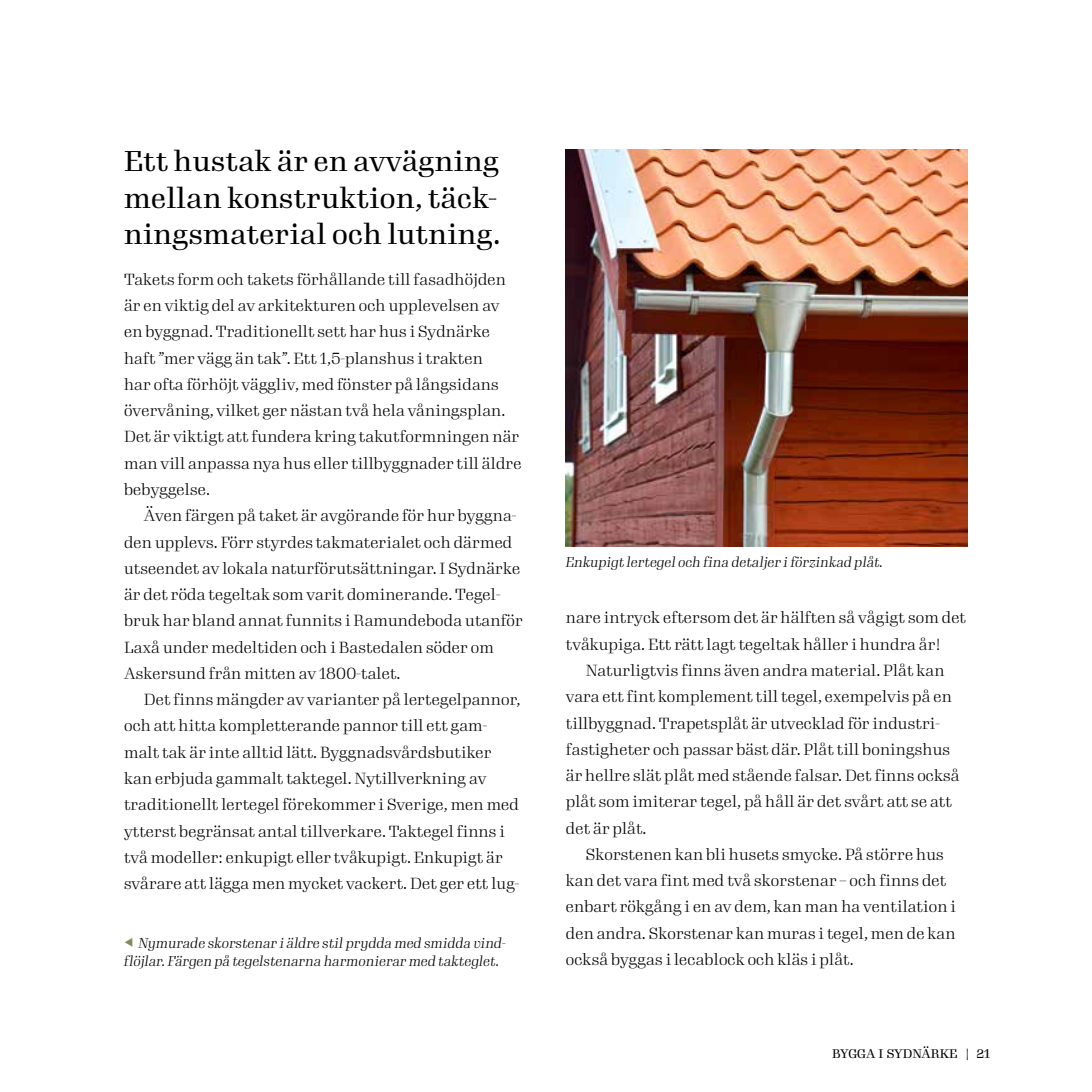
<style>
.page{position:relative;width:1092px;height:1092px;background:#fff}
.page>*{position:absolute;margin:0;border:0;box-sizing:border-box;transform-origin:0 0}
.t1{font:28px/36.8px "Gimlet Display";letter-spacing:.02em;color:#000}
.t2{font:300 15.75px/26.2px "Gimlet Display";letter-spacing:.01em;color:#000}
.t3{font:italic 300 14px/18.4px "Gimlet Display";letter-spacing:.01em;color:#000}
.t4{font:12.25px "Gimlet Display";color:#000}
.s1{color:#818d59}
</style>
<div class="page">
<img style="left:566px;top:149px;width:401px;height:397px">
<h1 class="t1" style="left:124px;top:141px;width:378px">Ett hustak är en avvägning mellan konstruktion, täck&shy;ningsmaterial och lutning.</h1>
<p class="t2" style="left:124px;top:265px;width:399px">Takets form och takets förhållande till fasadhöjden är en viktig del av arkitekturen och upplevelsen av en byggnad. Traditionellt sett har hus i Sydnärke haft ”mer vägg än tak”. Ett 1,5-planshus i trakten<br>har ofta förhöjt väggliv, med fönster på långsidans övervåning, vilket ger nästan två hela våningsplan.<br>Det är viktigt att fundera kring takutformningen när man vill anpassa nya hus eller tillbyggnader till äldre bebyggelse.</p>
<p class="t2" style="left:124px;top:501px;width:400px;text-indent:20px">Även färgen på taket är avgörande för hur byggna&shy;den upplevs. Förr styrdes takmaterialet och därmed utseendet av lokala naturförutsättningar. I Sydnärke är det röda tegeltak som varit dominerande. Tegel&shy;bruk har bland annat funnits i Ramundeboda utanför Laxå under medeltiden och i Bastedalen söder om Askersund från mitten av 1800-talet.</p>
<p class="t2" style="left:124px;top:685px;width:398px;text-indent:20px">Det finns mängder av varianter på lertegelpannor, och att hitta kompletterande pannor till ett gam&shy;malt tak är inte alltid lätt. Byggnadsvårdsbutiker kan erbjuda gammalt taktegel. Nytillverkning av traditionellt lertegel förekommer i Sverige, men med ytterst begränsat antal tillverkare. Taktegel finns i två modeller: enkupigt eller tvåkupigt. Enkupigt är svårare att lägga men mycket vackert. Det ger ett lug-</p>
<p class="t3" style="left:124px;top:933px;width:383px"><span class="s1">▼</span> Nymurade skorstenar i äldre stil prydda med smidda vind&shy;flöjlar. Färgen på tegelstenarna harmonierar med takteglet.</p>
<p class="t3" style="left:566px;top:552px;width:319px">Enkupigt lertegel och fina detaljer i förzinkad plåt.</p>
<p class="t2" style="left:566px;top:603px;width:401px">nare intryck eftersom det är hälften så vågigt som det tvåkupiga. Ett rätt lagt tegeltak håller i hundra år!</p>
<p class="t2" style="left:566px;top:656px;width:395px;text-indent:20px">Naturligtvis finns även andra material. Plåt kan vara ett fint komplement till tegel, exempelvis på en tillbyggnad. Trapetsplåt är utvecklad för industri&shy;fastigheter och passar bäst där. Plåt till boningshus är hellre slät plåt med stående falsar. Det finns också plåt som imiterar tegel, på håll är det svårt att se att det är plåt.</p>
<p class="t2" style="left:566px;top:840px;width:391px;text-indent:20px">Skorstenen kan bli husets smycke. På större hus kan det vara fint med två skorstenar – och finns det enbart rökgång i en av dem, kan man ha ventilation i den andra. Skorstenar kan muras i tegel, men de kan också byggas i lecablock och kläs i plåt.</p>
<p class="t4" style="left:832px;top:1044px;width:160px">BYGGA I SYDNÄRKE | 21</p>
</div>
